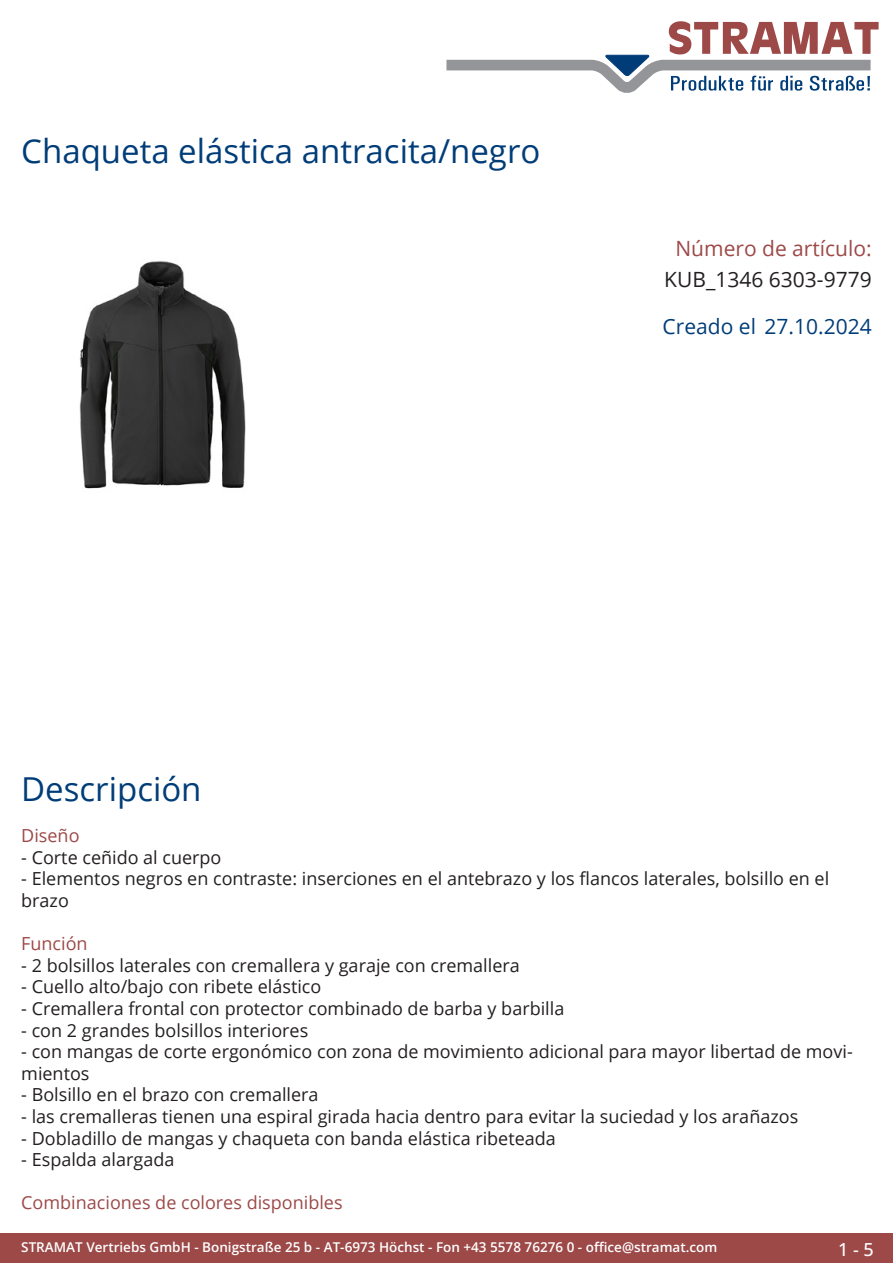
<style>
.page{position:relative;width:893px;height:1263px;background:#fff}
.page>*{position:absolute;margin:0;border:0;box-sizing:border-box;transform-origin:0 0}
.Produkttitel{font:33px "Open Sans";color:#003d78}
.Erstellungsdatum{font:21px "Open Sans";color:#003d78}
.TechDaten_Überschrif{font:21px "Open Sans";color:#9c4948}
.TechDaten_Inhalt{font:21px "Open Sans";color:#231f20}
.Beschreibung_Text{font:18px/21.6px "Open Sans";color:#231f20}
.Beschreibung_Text-2{font:18px "Open Sans";color:#9c4948}
.t1{font:500 18px "Open Sans";color:#fff}
.t2{font:600 13.5px "Open Sans";color:#fff}
</style>
<div class="page">
<div style="left:0;top:1233px;width:893px;height:30px;background:#9c4948"></div>
<svg style="left:446px;top:21px;width:433px;height:72px"></svg>
<img style="left:79px;top:261px;width:167px;height:228px">
<p class="Produkttitel" style="left:21px;top:128px;width:521px">Chaqueta elástica antracita/negro</p>
<p class="TechDaten_Überschrif" style="left:675px;top:234px;width:198px">Número de artículo:</p>
<p class="TechDaten_Inhalt" style="left:664px;top:265px;width:209px">KUB_1346 6303-9779</p>
<p class="Erstellungsdatum" style="left:663px;top:312px;width:211px">Creado el 27.10.2024</p>
<p class="Produkttitel" style="left:21px;top:766px;width:182px">Descripción</p>
<p class="Beschreibung_Text-2" style="left:21px;top:823px;width:60px">Diseño</p>
<p class="Beschreibung_Text" style="left:21px;top:846px;width:202px">- Corte ceñido al cuerpo</p>
<p class="Beschreibung_Text" style="left:21px;top:867px;width:809px">- Elementos negros en contraste: inserciones en el antebrazo y los flancos laterales, bolsillo en el brazo</p>
<p class="Beschreibung_Text-2" style="left:21px;top:931px;width:68px">Función</p>
<p class="Beschreibung_Text" style="left:21px;top:954px;width:500px">- 2 bolsillos laterales con cremallera y garaje con cremallera</p>
<p class="Beschreibung_Text" style="left:21px;top:975px;width:302px">- Cuello alto/bajo con ribete elástico</p>
<p class="Beschreibung_Text" style="left:21px;top:997px;width:545px">- Cremallera frontal con protector combinado de barba y barbilla</p>
<p class="Beschreibung_Text" style="left:21px;top:1019px;width:288px">- con 2 grandes bolsillos interiores</p>
<p class="Beschreibung_Text" style="left:21px;top:1040px;width:832px">- con mangas de corte ergonómico con zona de movimiento adicional para mayor libertad de movi&shy;mientos</p>
<p class="Beschreibung_Text" style="left:21px;top:1083px;width:299px">- Bolsillo en el brazo con cremallera</p>
<p class="Beschreibung_Text" style="left:21px;top:1105px;width:778px">- las cremalleras tienen una espiral girada hacia dentro para evitar la suciedad y los arañazos</p>
<p class="Beschreibung_Text" style="left:21px;top:1127px;width:536px">- Dobladillo de mangas y chaqueta con banda elástica ribeteada</p>
<p class="Beschreibung_Text" style="left:21px;top:1148px;width:155px">- Espalda alargada</p>
<p class="Beschreibung_Text-2" style="left:21px;top:1190px;width:323px">Combinaciones de colores disponibles</p>
<p class="t2" style="left:21px;top:1238px;width:698px">STRAMAT Vertriebs GmbH - Bonigstraße 25 b - AT-6973 Höchst - Fon +43 5578 76276 0 - office@stramat.com</p>
<p class="t1" style="left:838px;top:1237px;width:37px">1 - 5</p>
</div>
